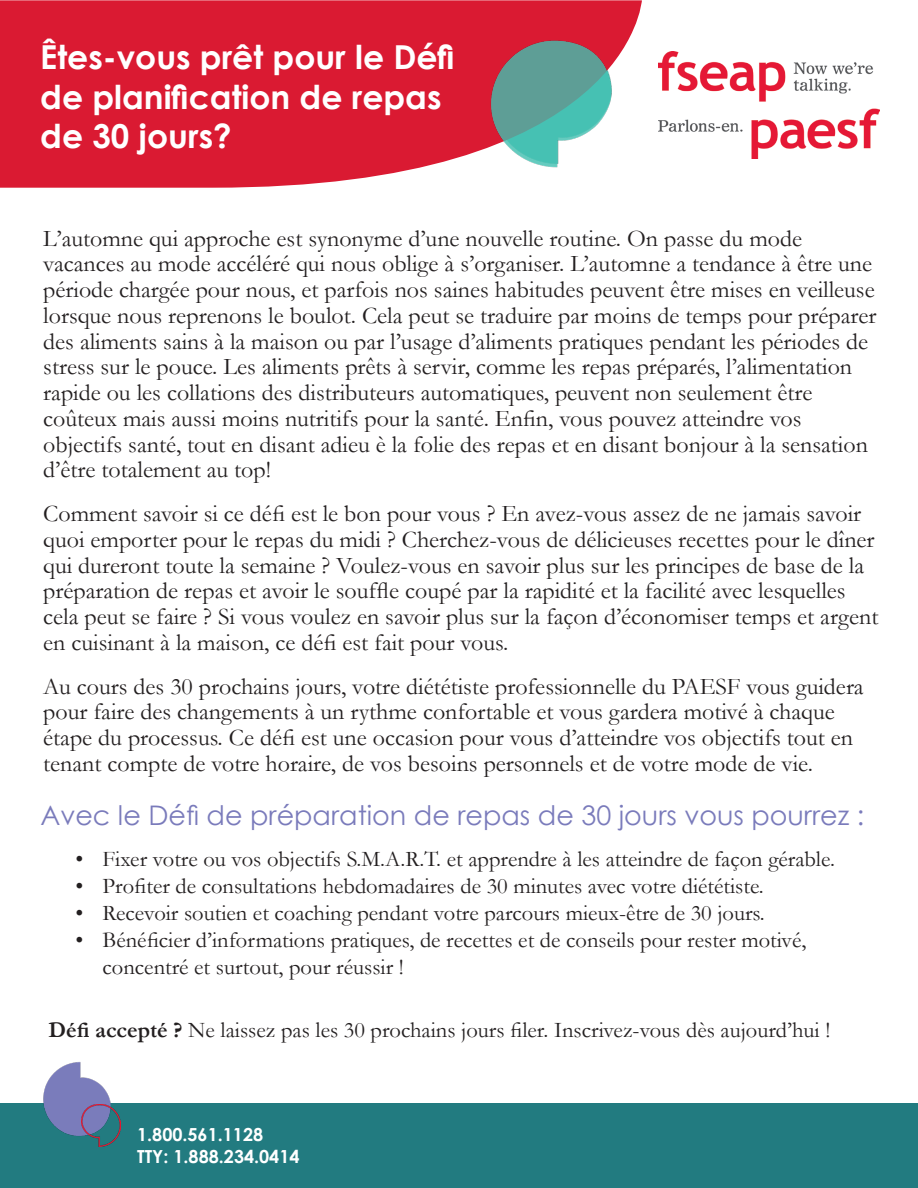
<style>
.page{position:relative;width:918px;height:1188px;background:#fff}
.page>*{position:absolute;margin:0;border:0;box-sizing:border-box;transform-origin:0 0}
.t1{font:700 33px/39.6px "Century Gothic";color:#fff}
.t2{font:27px "Century Gothic";color:#7a7bbb}
.t3{font:24px/25.8px "Garamond";color:#231f20}
.t4{font:22.5px/27px "Garamond";color:#231f20}
.t5{font:700 18px/21.6px "Century Gothic";color:#fff}
.s1{font-weight:700}
</style>
<div class="page">
<svg style="left:0;top:0;width:642px;height:188px;background:#dc2940"></svg>
<img style="left:486px;top:32px;width:135px;height:156px">
<img style="left:659px;top:51px;width:220px;height:107px">
<div style="left:0;top:1104px;width:918px;height:84px;background:#227b80"></div>
<img style="left:40px;top:1062px;width:75px;height:74px">
<img style="left:81px;top:1105px;width:40px;height:42px">
<h1 class="t1" style="left:40px;top:36px;width:416px">Êtes-vous prêt pour le Défi de planification de repas de 30 jours?</h1>
<p class="t3" style="left:43px;top:225px;width:835px">L’automne qui approche est synonyme d’une nouvelle routine. On passe du mode vacances au mode accéléré qui nous oblige à s’organiser. L’automne a tendance à être une période chargée pour nous, et parfois nos saines habitudes peuvent être mises en veilleuse lorsque nous reprenons le boulot. Cela peut se traduire par moins de temps pour préparer des aliments sains à la maison ou par l’usage d’aliments pratiques pendant les périodes de stress sur le pouce. Les aliments prêts à servir, comme les repas préparés, l’alimentation rapide ou les collations des distributeurs automatiques, peuvent non seulement être coûteux mais aussi moins nutritifs pour la santé. Enfin, vous pouvez atteindre vos objectifs santé, tout en disant adieu è la folie des repas et en disant bonjour à la sensation d’être totalement au top!</p>
<p class="t3" style="left:43px;top:500px;width:837px">Comment savoir si ce défi est le bon pour vous ? En avez-vous assez de ne jamais savoir quoi emporter pour le repas du midi ? Cherchez-vous de délicieuses recettes pour le dîner qui dureront toute la semaine ? Voulez-vous en savoir plus sur les principes de base de la préparation de repas et avoir le souffle coupé par la rapidité et la facilité avec lesquelles cela peut se faire ? Si vous voulez en savoir plus sur la façon d’économiser temps et argent en cuisinant à la maison, ce défi est fait pour vous.</p>
<p class="t3" style="left:43px;top:673px;width:822px">Au cours des 30 prochains jours, votre diététiste professionnelle du PAESF vous guidera pour faire des changements à un rythme confortable et vous gardera motivé à chaque étape du processus. Ce défi est une occasion pour vous d’atteindre vos objectifs tout en tenant compte de votre horaire, de vos besoins personnels et de votre mode de vie.</p>
<p class="t2" style="left:40px;top:797px;width:825px">Avec le Défi de préparation de repas de 30 jours vous pourrez :</p>
<p class="t4" style="left:76px;top:845px;width:761px">• Fixer votre ou vos objectifs S.M.A.R.T. et apprendre à les atteindre de façon gérable.</p>
<p class="t4" style="left:76px;top:872px;width:690px">• Profiter de consultations hebdomadaires de 30 minutes avec votre diététiste.</p>
<p class="t4" style="left:76px;top:899px;width:691px">• Recevoir soutien et coaching pendant votre parcours mieux-être de 30 jours.</p>
<p class="t4" style="left:103px;top:926px;width:705px;text-indent:-27px">• Bénéficier d’informations pratiques, de recettes et de conseils pour rester motivé, concentré et surtout, pour réussir !</p>
<p class="t4" style="left:49px;top:1016px;width:783px"><span class="s1">Défi accepté ?</span> Ne laissez pas les 30 prochains jours filer. Inscrivez-vous dès aujourd’hui !</p>
<p class="t5" style="left:137px;top:1123px;width:164px">1.800.561.1128<br>TTY: 1.888.234.0414</p>
</div>
